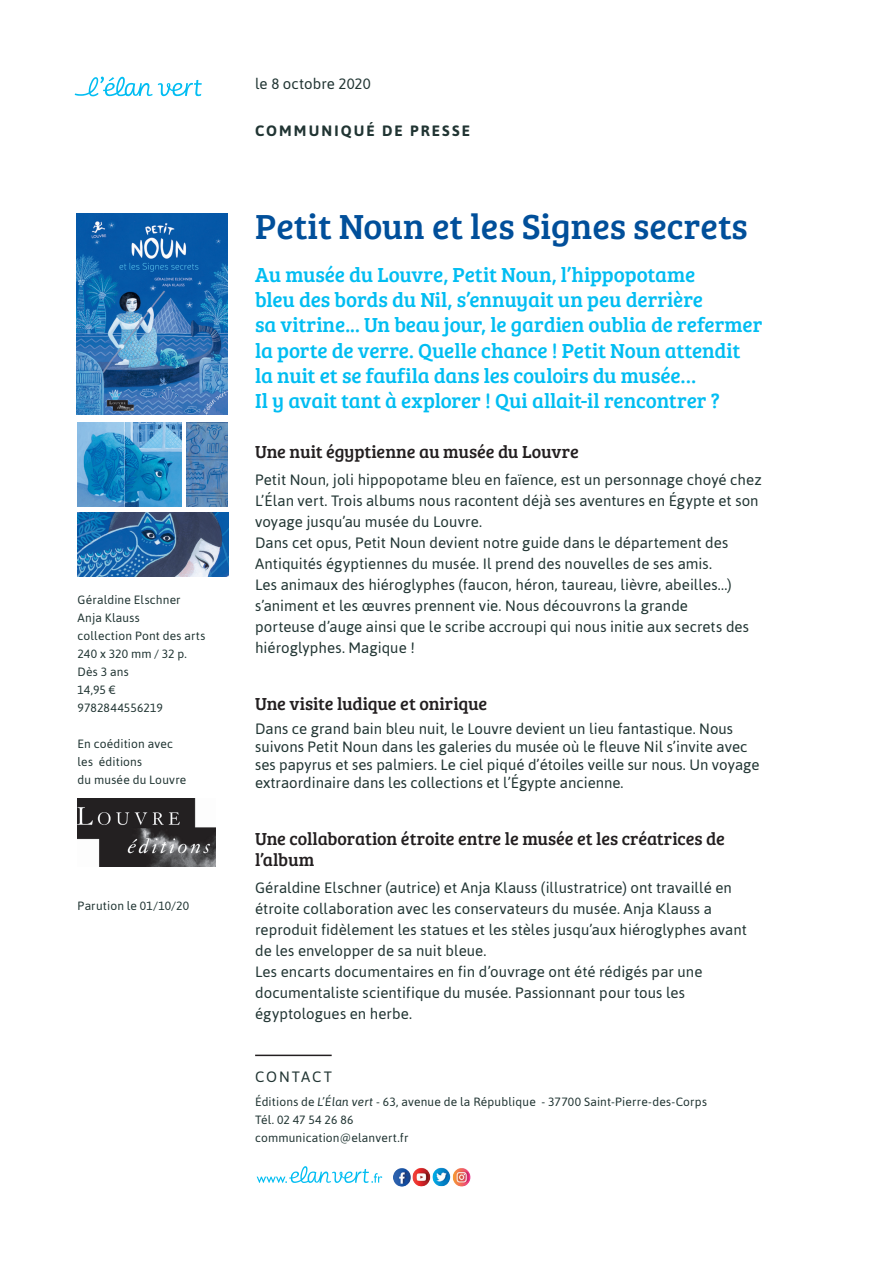
<style>
.page{position:relative;width:893px;height:1263px;background:#fff}
.page>*{position:absolute;margin:0;border:0;box-sizing:border-box;transform-origin:0 0}
.Titre{font:36px "Bree Serif";color:#014f9a}
.Chapeau{font:21px/25.2px "Bree Serif";letter-spacing:-.005em;color:#01bdf2}
.Sous-titre{font:18px/21px "Bree Serif";letter-spacing:-.01em;color:#231f20}
.t1{font:15px/21px "Asap";color:#213533}
.t2{font:700 15px "Asap";letter-spacing:.14em;color:#213533}
.t3{font:15px "Asap";letter-spacing:.125em;color:#213533}
.t4{font:12px "Asap";letter-spacing:.015em;color:#213533}
.t5{font:2.4px "Helvetica";color:#000}
.s1{font-style:italic}
</style>
<div class="page">
<hr style="left:255px;top:1054px;width:77px;height:2px;background:#231f20">
<img style="left:77px;top:214px;width:151px;height:201px">
<img style="left:78px;top:799px;width:138px;height:67px">
<img style="left:256px;top:1166px;width:127px;height:17px">
<img style="left:394px;top:1167px;width:77px;height:20px">
<img style="left:100px;top:77px;width:21px;height:18px">
<img style="left:78px;top:422px;width:103px;height:84px">
<img style="left:186px;top:422px;width:42px;height:84px">
<img style="left:78px;top:512px;width:150px;height:64px">
<p class="t4" style="left:78px;top:593px;width:105px">Géraldine Elschner</p>
<p class="t4" style="left:78px;top:611px;width:64px">Anja Klauss</p>
<p class="t4" style="left:78px;top:629px;width:129px">collection Pont des arts</p>
<p class="t4" style="left:78px;top:647px;width:111px">240 x 320 mm / 32 p.</p>
<p class="t4" style="left:78px;top:665px;width:53px">Dès 3 ans</p>
<p class="t4" style="left:78px;top:683px;width:40px">14,95 €</p>
<p class="t4" style="left:78px;top:701px;width:87px">9782844556219</p>
<p class="t4" style="left:78px;top:737px;width:97px">En coédition avec</p>
<p class="t4" style="left:78px;top:755px;width:66px">les éditions</p>
<p class="t4" style="left:78px;top:773px;width:110px">du musée du Louvre</p>
<p class="t4" style="left:78px;top:899px;width:113px">Parution le 01/10/20</p>
<p class="t1" style="left:255px;top:73px;width:117px">le 8 octobre 2020</p>
<p class="t2" style="left:255px;top:122px;width:216px">COMMUNIQUÉ DE PRESSE</p>
<p class="Titre" style="left:255px;top:200px;width:494px">Petit Noun et les Signes secrets</p>
<p class="Chapeau" style="left:255px;top:261px;width:509px">Au musée du Louvre, Petit Noun, l’hippopotame<br>bleu des bords du Nil, s’ennuyait un peu derrière<br>sa vitrine... Un beau jour, le gardien oublia de refermer la porte de verre. Quelle chance ! Petit Noun attendit la nuit et se faufila dans les couloirs du musée…<br>Il y avait tant à explorer ! Qui allait-il rencontrer ?</p>
<p class="Sous-titre" style="left:255px;top:440px;width:325px">Une nuit égyptienne au musée du Louvre</p>
<p class="t1" style="left:255px;top:469px;width:508px">Petit Noun, joli hippopotame bleu en faïence, est un personnage choyé chez<br>L’Élan vert. Trois albums nous racontent déjà ses aventures en Égypte et son voyage jusqu’au musée du Louvre.</p>
<p class="t1" style="left:255px;top:532px;width:495px">Dans cet opus, Petit Noun devient notre guide dans le département des Antiquités égyptiennes du musée. Il prend des nouvelles de ses amis.<br>Les animaux des hiéroglyphes (faucon, héron, taureau, lièvre, abeilles...) s’animent et les œuvres prennent vie. Nous découvrons la grande porteuse d’auge ainsi que le scribe accroupi qui nous initie aux secrets des hiéroglyphes. Magique !</p>
<p class="Sous-titre" style="left:255px;top:692px;width:234px">Une visite ludique et onirique</p>
<p class="t1" style="left:255px;top:719px;width:506px;line-height:18px">Dans ce grand bain bleu nuit, le Louvre devient un lieu fantastique. Nous suivons Petit Noun dans les galeries du musée où le fleuve Nil s’invite avec ses papyrus et ses palmiers. Le ciel piqué d’étoiles veille sur nous. Un voyage extraordinaire dans les collections et l’Égypte ancienne.</p>
<p class="Sous-titre" style="left:255px;top:827px;width:471px">Une collaboration étroite entre le musée et les créatrices de l’album</p>
<p class="t1" style="left:255px;top:877px;width:493px">Géraldine Elschner (autrice) et Anja Klauss (illustratrice) ont travaillé en étroite collaboration avec les conservateurs du musée. Anja Klauss a reproduit fidèlement les statues et les stèles jusqu’aux hiéroglyphes avant de les envelopper de sa nuit bleue.</p>
<p class="t1" style="left:255px;top:961px;width:449px">Les encarts documentaires en fin d’ouvrage ont été rédigés par une documentaliste scientifique du musée. Passionnant pour tous les égyptologues en herbe.</p>
<p class="t5" style="left:250px;top:705px;width:22px">25/05/2020 08:45</p>
<p class="t3" style="left:255px;top:1068px;width:78px">CONTACT</p>
<p class="t4" style="left:255px;top:1095px;width:453px">Éditions de <span class="s1">L’Élan vert</span> - 63, avenue de la République - 37700 Saint-Pierre-des-Corps</p>
<p class="t4" style="left:255px;top:1113px;width:100px">Tél. 02 47 54 26 86</p>
<p class="t4" style="left:255px;top:1131px;width:155px">communication@elanvert.fr</p>
</div>
